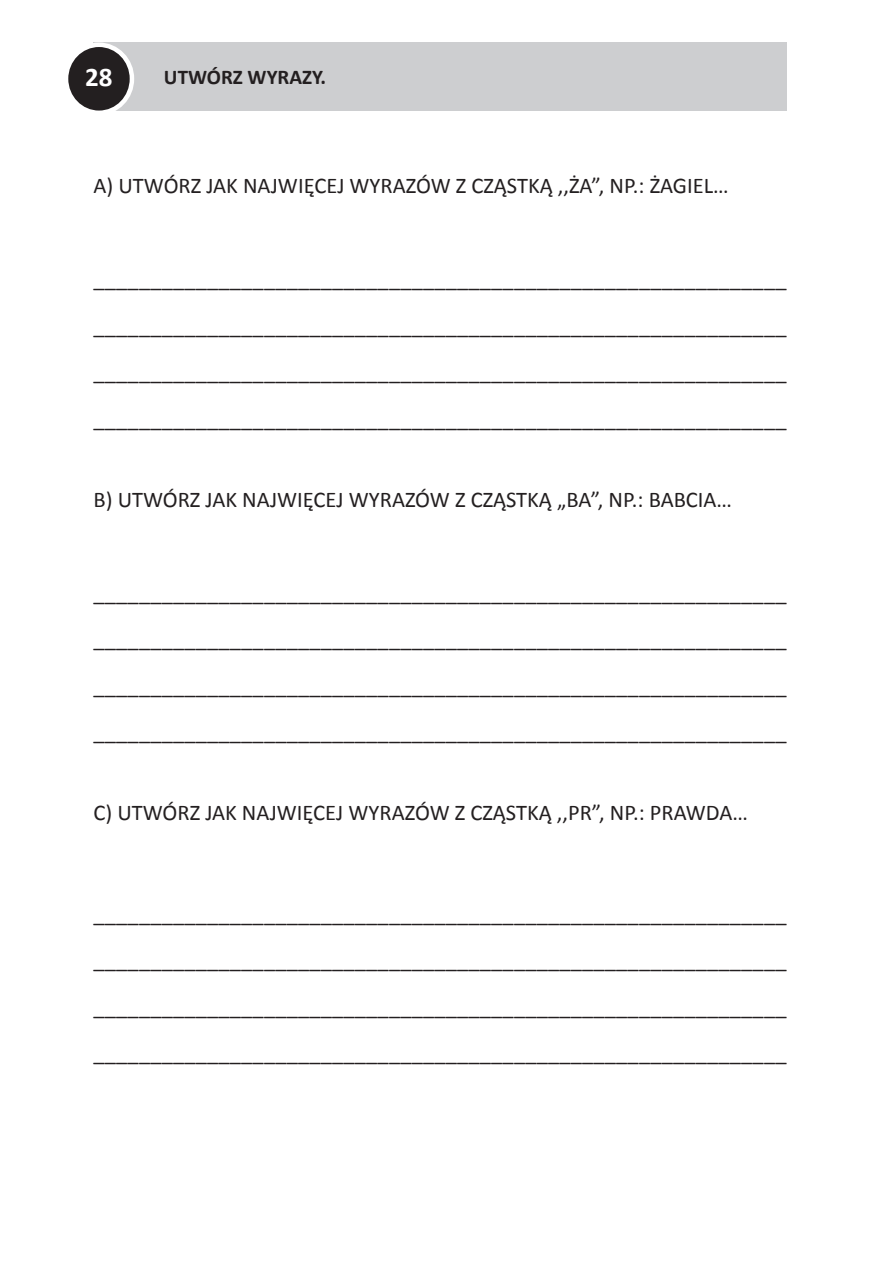
<style>
.page{position:relative;width:893px;height:1263px;background:#fff}
.page>*{position:absolute;margin:0;border:0;box-sizing:border-box;transform-origin:0 0}
.t1{font:700 27px "Calibri";color:#fff}
.t2{font:22.5px/46.5px "Calibri";color:#231f20;text-align:justify}
.t3{font:700 21px "Calibri";color:#231f20}
</style>
<div class="page">
<div style="left:94px;top:43px;width:693px;height:68px;background:#cdced0"></div>
<div style="left:66px;top:45px;width:66px;height:68px;background:#231f20;border-radius:50%"></div>
<div style="left:64px;top:43px;width:70px;height:72px;border:4px solid #fff;border-radius:50%"></div>
<p class="t1" style="left:85px;top:60px;width:29px">28</p>
<p class="t3" style="left:164px;top:64px;width:164px">UTWÓRZ WYRAZY.</p>
<p class="t2" style="left:94px;top:162px;width:637px">A) UTWÓRZ JAK NAJWIĘCEJ WYRAZÓW Z CZĄSTKĄ ,,ŻA”, NP.: ŻAGIEL…</p>
<p class="t2" style="left:94px;top:255px;width:694px">_____________________________________________________________ _____________________________________________________________ _____________________________________________________________ _____________________________________________________________</p>
<p class="t2" style="left:94px;top:476px;width:640px">B) UTWÓRZ JAK NAJWIĘCEJ WYRAZÓW Z CZĄSTKĄ „BA”, NP.: BABCIA…</p>
<p class="t2" style="left:94px;top:569px;width:694px">_____________________________________________________________ _____________________________________________________________ _____________________________________________________________ _____________________________________________________________</p>
<p class="t2" style="left:94px;top:789px;width:656px">C) UTWÓRZ JAK NAJWIĘCEJ WYRAZÓW Z CZĄSTKĄ ,,PR”, NP.: PRAWDA…</p>
<p class="t2" style="left:94px;top:890px;width:694px">_____________________________________________________________ _____________________________________________________________ _____________________________________________________________ _____________________________________________________________</p>
</div>
